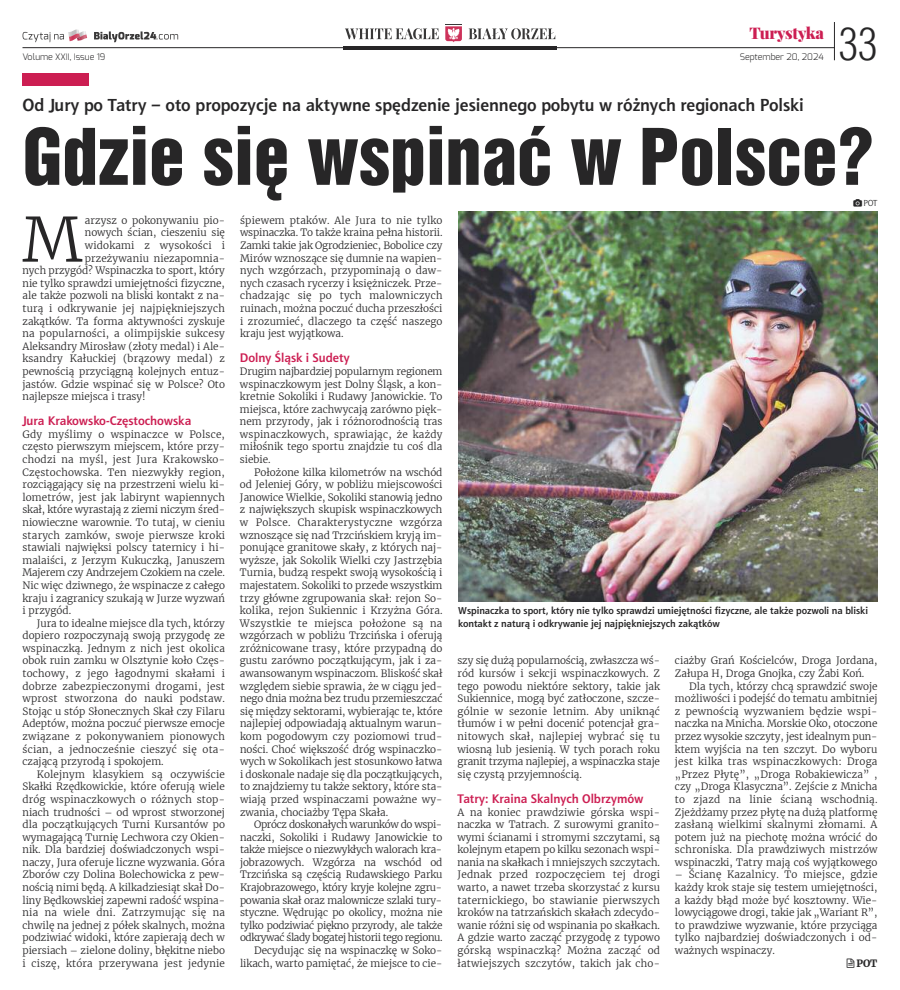
<style>
.page{position:relative;width:900px;height:990px;background:#fff}
.page>*{position:absolute;margin:0;border:0;box-sizing:border-box;transform-origin:0 0}
.t1{font:71.25px "Switzerland Inserat";color:#272627}
.t2{font:300 60.75px "Merriweather";color:#272627}
.t3{font:300 43.62px "Switzerland Cond";color:#272627}
.t4{font:700 17.5px "Aerton EFN";color:#272627}
.t5{font:900 15.62px "Playfair Display";letter-spacing:-.01em;color:#cc1e52}
.t6{font:700 12.5px "Aerton EFN";color:#cc1e52}
.t7{font:300 10px/12.6px "Merriweather";color:#272627;text-align:justify}
.t8{font:300 10px/12.6px "Merriweather";letter-spacing:-.025em;color:#272627;text-align:right}
.t9{font:700 10px/12.6px "Aerton EFN";color:#272627}
.t10{font:300 10px "Merriweather";letter-spacing:.02em;color:#272627}
.t11{font:700 10px "Merriweather";color:#272627}
.t12{font:300 9px "Exo";color:#272627}
.t13{font:8.75px "Aerton EFN";color:#272627}
</style>
<div class="page">
<div style="left:22px;top:73px;width:67px;height:12px;background:#cc1e52"></div>
<hr style="left:343px;top:46px;width:214px;height:3px;background:#272627">
<hr style="left:834px;top:22px;width:1px;height:38px;background:#272627">
<svg style="left:23px;top:30px;width:64px;height:12px"></svg>
<svg style="left:94px;top:31px;width:84px;height:11px"></svg>
<svg style="left:345px;top:28px;width:94px;height:11px"></svg>
<svg style="left:469px;top:28px;width:86px;height:11px"></svg>
<svg style="left:445px;top:26px;width:17px;height:16px"></svg>
<hr style="left:22px;top:47px;width:813px;height:1px;background:#272627">
<img style="left:458px;top:212px;width:420px;height:390px">
<h3 class="t5" style="left:749px;top:25px;width:76px">Turystyka</h3>
<p class="t12" style="left:22px;top:51px;width:85px">Volume XXII, Issue 19</p>
<p class="t12" style="left:740px;top:51px;width:85px">September 20, 2024</p>
<h3 class="t3" style="left:839px;top:19px;width:40px">33</h3>
<h3 class="t4" style="left:22px;top:98px;width:783px">od Jury po Tatry – oto propozycje na aktywne spędzenie jesiennego pobytu w różnych regionach Polski</h3>
<h1 class="t1" style="left:22px;top:112px;width:852px">Gdzie się wspinać w Polsce?</h1>
<p class="t13" style="left:864px;top:200px;width:15px">POT</p>
<h2 class="t2" style="left:22px;top:202px;width:61px">M</h2>
<p class="t7" style="left:85px;top:214px;width:142px">arzysz o pokonywaniu pio-</p>
<p class="t7" style="left:85px;top:227px;width:142px">nowych ścian, cieszeniu się</p>
<p class="t10" style="left:85px;top:239px;width:142px">widokami z wysokości i</p>
<p class="t7" style="left:85px;top:252px;width:142px">przeżywaniu niezapomnia-</p>
<p class="t7" style="left:22px;top:264px;width:204px">nych przygód? Wspinaczka to sport, który</p>
<p class="t7" style="left:23px;top:277px;width:204px">nie tylko sprawdzi umiejętności fizyczne,</p>
<p class="t7" style="left:23px;top:290px;width:204px">ale także pozwoli na bliski kontakt z na-</p>
<p class="t10" style="left:23px;top:302px;width:204px">turą i odkrywanie jej najpiękniejszych</p>
<p class="t7" style="left:22px;top:315px;width:204px">zakątków. Ta forma aktywności zyskuje</p>
<p class="t10" style="left:22px;top:327px;width:204px">na popularności, a olimpijskie sukcesy</p>
<p class="t7" style="left:22px;top:340px;width:204px">Aleksandry Mirosław (złoty medal) i Ale-</p>
<p class="t10" style="left:22px;top:353px;width:204px">ksandry Kałuckiej (brązowy medal) z</p>
<p class="t7" style="left:22px;top:365px;width:204px">pewnością przyciągną kolejnych entuz-</p>
<p class="t7" style="left:22px;top:378px;width:204px">jastów. Gdzie wspinać się w Polsce? Oto</p>
<p class="t7" style="left:22px;top:390px;width:125px">najlepsze miejsca i trasy!</p>
<p class="t6" style="left:22px;top:416px;width:170px">Jura Krakowsko-Częstochowska</p>
<p class="t7" style="left:22px;top:428px;width:204px">Gdy myślimy o wspinaczce w Polsce, często pierwszym miejscem, które przy&shy;chodzi na myśl, jest Jura Krakowsko-Częstochowska. Ten niezwykły region, rozciągający się na przestrzeni wielu ki&shy;lometrów, jest jak labirynt wapiennych skał, które wyrastają z ziemi niczym śred&shy;niowieczne warownie. To tutaj, w cieniu starych zamków, swoje pierwsze kroki stawiali najwięksi polscy taternicy i hi&shy;malaiści, z Jerzym Kukuczką, Januszem Majerem czy Andrzejem Czokiem na czele.<br>Nic więc dziwnego, że wspinacze z całego kraju i zagranicy szukają w Jurze wyzwań i przygód.</p>
<p class="t7" style="left:22px;top:617px;width:204px;text-indent:14px">Jura to idealne miejsce dla tych, którzy dopiero rozpoczynają swoją przygodę ze wspinaczką. Jednym z nich jest okolica obok ruin zamku w Olsztynie koło Częs&shy;tochowy, z jego łagodnymi skałami i dobrze zabezpieczonymi drogami, jest wprost stworzona do nauki podstaw.<br>Stojąc u stóp Słonecznych Skał czy Filaru Adeptów, można poczuć pierwsze emocje związane z pokonywaniem pionowych ścian, a jednocześnie cieszyć się ota&shy;czającą przyrodą i spokojem.</p>
<p class="t7" style="left:22px;top:768px;width:204px;text-indent:14px">Kolejnym klasykiem są oczywiście Skałki Rzędkowickie, które oferują wiele dróg wspinaczkowych o różnych stop&shy;niach trudności – od wprost stworzonej dla początkujących Turni Kursantów po wymagającą Turnię Lechwora czy Okien&shy;nik. Dla bardziej doświadczonych wspi&shy;naczy, Jura oferuje liczne wyzwania. Góra Zborów czy Dolina Bolechowicka z pew&shy;nością nimi będą. A kilkadziesiąt skał Do&shy;liny Będkowskiej zapewni radość wspina&shy;nia na wiele dni. Zatrzymując się na chwilę na jednej z półek skalnych, można podziwiać widoki, które zapierają dech w piersiach – zielone doliny, błękitne niebo i ciszę, która przerywana jest jedynie</p>
<p class="t7" style="left:240px;top:214px;width:204px">śpiewem ptaków. Ale Jura to nie tylko wspinaczka. To także kraina pełna historii.<br>Zamki takie jak Ogrodzieniec, Bobolice czy Mirów wznoszące się dumnie na wapien&shy;nych wzgórzach, przypominają o daw&shy;nych czasach rycerzy i księżniczek. Prze&shy;chadzając się po tych malowniczych ruinach, można poczuć ducha przeszłości i zrozumieć, dlaczego ta część naszego kraju jest wyjątkowa.</p>
<p class="t6" style="left:240px;top:353px;width:111px">Dolny Śląsk i Sudety</p>
<p class="t7" style="left:240px;top:365px;width:204px">Drugim najbardziej popularnym regionem wspinaczkowym jest Dolny Śląsk, a kon&shy;kretnie Sokoliki i Rudawy Janowickie. To miejsca, które zachwycają zarówno pięk&shy;nem przyrody, jak i różnorodnością tras wspinaczkowych, sprawiając, że każdy miłośnik tego sportu znajdzie tu coś dla siebie.</p>
<p class="t7" style="left:240px;top:466px;width:204px;text-indent:14px">Położone kilka kilometrów na wschód od Jeleniej Góry, w pobliżu miejscowości Janowice Wielkie, Sokoliki stanowią jedno z największych skupisk wspinaczkowych w Polsce. Charakterystyczne wzgórza wznoszące się nad Trzcińskiem kryją im&shy;ponujące granitowe skały, z których naj&shy;wyższe, jak Sokolik Wielki czy Jastrzębia Turnia, budzą respekt swoją wysokością i majestatem. Sokoliki to przede wszystkim trzy główne zgrupowania skał: rejon So&shy;kolika, rejon Sukiennic i Krzyżna Góra.<br>Wszystkie te miejsca położone są na wzgórzach w pobliżu Trzcińska i oferują zróżnicowane trasy, które przypadną do gustu zarówno początkującym, jak i za&shy;awansowanym wspinaczom. Bliskość skał względem siebie sprawia, że w ciągu jed&shy;nego dnia można bez trudu przemieszczać się między sektorami, wybierając te, które najlepiej odpowiadają aktualnym warun&shy;kom pogodowym czy poziomowi trud&shy;ności. Choć większość dróg wspinaczko&shy;wych w Sokolikach jest stosunkowo łatwa i doskonale nadaje się dla początkujących, to znajdziemy tu także sektory, które sta&shy;wiają przed wspinaczami poważne wy&shy;zwania, chociażby Tępa Skała.</p>
<p class="t8" style="left:240px;top:818px;width:204px">Oprócz doskonałych warunków do wspi&shy;naczki, Sokoliki i Rudawy Janowickie to także miejsce o niezwykłych walorach kra&shy;jobrazowych. Wzgórza na wschód od Trzcińska są częścią Rudawskiego Parku Krajobrazowego, który kryje kolejne zgru&shy;powania skał oraz malownicze szlaki tury&shy;styczne. Wędrując po okolicy, można nie tylko podziwiać piękno przyrody, ale także odkrywać ślady bogatej historii tego regionu.<br>Decydując się na wspinaczkę w Soko&shy;likach, warto pamiętać, że miejsce to cie-</p>
<p class="t9" style="left:458px;top:605px;width:411px">Wspinaczka to sport, który nie tylko sprawdzi umiejętności fizyczne, ale także pozwoli na bliski kontakt z naturą i odkrywanie jej najpiękniejszych zakątków</p>
<p class="t7" style="left:458px;top:655px;width:204px">szy się dużą popularnością, zwłaszcza wś&shy;ród kursów i sekcji wspinaczkowych. Z tego powodu niektóre sektory, takie jak Sukiennice, mogą być zatłoczone, szcze&shy;gólnie w sezonie letnim. Aby uniknąć tłumów i w pełni docenić potencjał gra&shy;nitowych skał, najlepiej wybrać się tu wiosną lub jesienią. W tych porach roku granit trzyma najlepiej, a wspinaczka staje się czystą przyjemnością.</p>
<p class="t6" style="left:457px;top:794px;width:188px">Tatry: Kraina Skalnych olbrzymów</p>
<p class="t7" style="left:457px;top:806px;width:204px">A na koniec prawdziwie górska wspi&shy;naczka w Tatrach. Z surowymi granito&shy;wymi ścianami i stromymi szczytami, są kolejnym etapem po kilku sezonach wspi&shy;nania na skałkach i mniejszych szczytach.<br>Jednak przed rozpoczęciem tej drogi warto, a nawet trzeba skorzystać z kursu taternickiego, bo stawianie pierwszych kroków na tatrzańskich skałach zdecydo&shy;wanie różni się od wspinania po skałkach.<br>A gdzie warto zacząć przygodę z typowo górską wspinaczką? Można zacząć od łatwiejszych szczytów, takich jak cho-</p>
<p class="t7" style="left:675px;top:655px;width:204px">ciażby Grań Kościelców, Droga Jordana,<br>Załupa H, Droga Gnojka, czy Żabi Koń.</p>
<p class="t7" style="left:675px;top:680px;width:204px;text-indent:14px">Dla tych, którzy chcą sprawdzić swoje możliwości i podejść do tematu ambitniej z pewnością wyzwaniem będzie wspi&shy;naczka na Mnicha. Morskie Oko, otoczone przez wysokie szczyty, jest idealnym pun&shy;ktem wyjścia na ten szczyt. Do wyboru jest kilka tras wspinaczkowych: Droga „Przez Płytę”, „Droga Robakiewicza” , czy „Droga Klasyczna”. Zejście z Mnicha to zjazd na linie ścianą wschodnią.<br>Zjeżdżamy przez płytę na dużą platformę zasłaną wielkimi skalnymi złomami. A potem już na piechotę można wrócić do schroniska. Dla prawdziwych mistrzów wspinaczki, Tatry mają coś wyjątkowego</p>
<p class="t7" style="left:675px;top:869px;width:204px">– Ścianę Kazalnicy. To miejsce, gdzie każdy krok staje się testem umiejętności, a każdy błąd może być kosztowny. Wie&shy;lowyciągowe drogi, takie jak „Wariant R”, to prawdziwe wyzwanie, które przyciąga tylko najbardziej doświadczonych i od&shy;ważnych wspinaczy.</p>
<p class="t11" style="left:856px;top:957px;width:23px">Pot</p>
</div>
